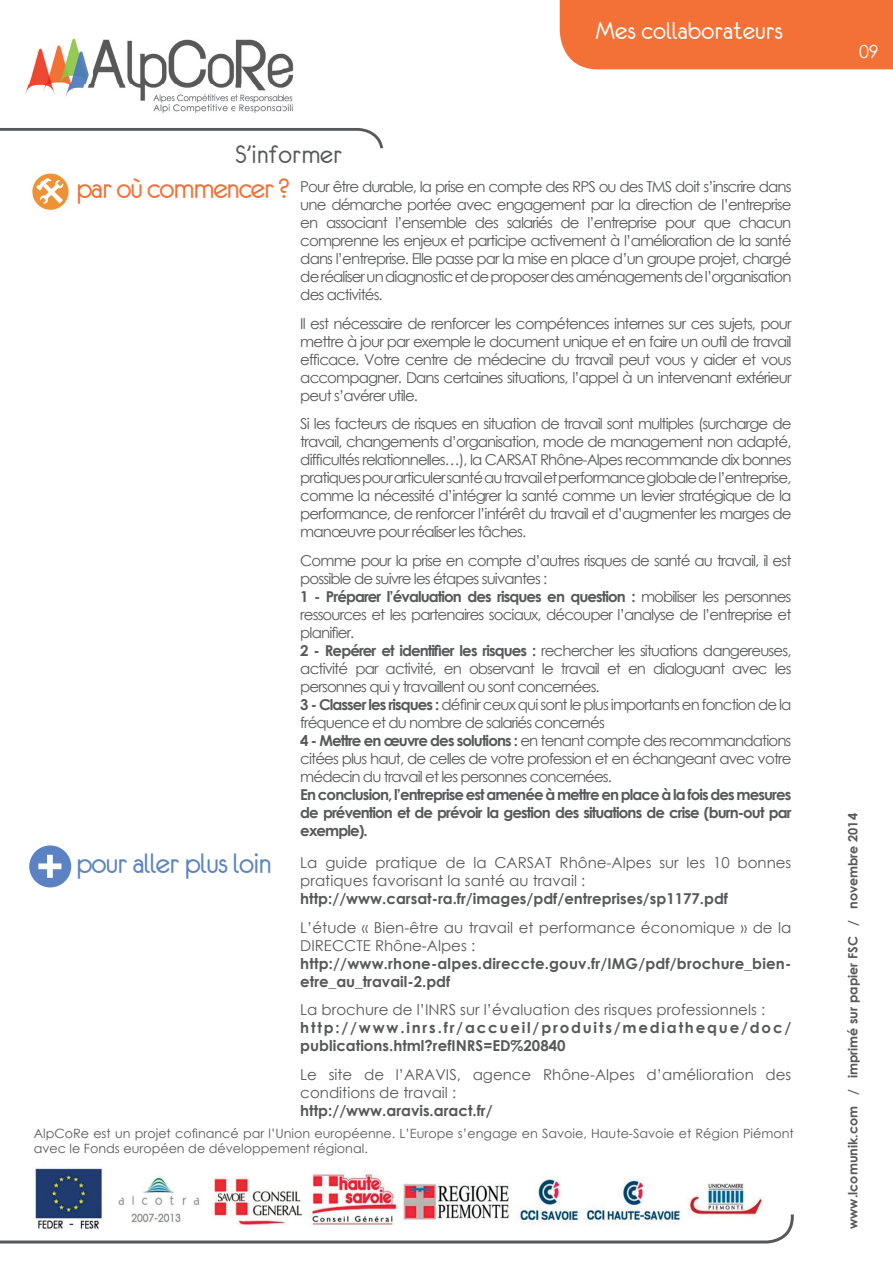
<style>
.page{position:relative;width:893px;height:1263px;background:#fff}
.page>*{position:absolute;margin:0;border:0;box-sizing:border-box;transform-origin:0 0}
.t1{font:31.5px "Eurofurenceregular";letter-spacing:-.025em;color:#5b83c3}
.t2{font:31.5px "Eurofurenceregular";letter-spacing:-.035em;color:#f37136}
.t3{font:28.35px "Eurofurenceregular";color:#57585a}
.t4{font:27px "Eurofurenceregular";color:#fff}
.t5{font:18px "Century Gothic";color:#fff}
.t6{font:15px/18px "Century Gothic";letter-spacing:-.06em;color:#57585a;text-align:justify}
.t7{font:700 15px/18px "Century Gothic";color:#57585a;text-align:justify}
.t8{font:15px/18px "Century Gothic";color:#57585a}
.t9{font:700 15px/18px "Century Gothic";letter-spacing:.12em;color:#57585a}
.t10{font:12.75px/15.3px "Century Gothic";color:#57585a}
.t11{font:700 12.75px "Century Gothic";color:#57585a}
.s1{font-weight:700}
</style>
<div class="page">
<div style="left:560px;top:0;width:333px;height:69px;background:#f37136"></div>
<svg style="left:32px;top:173px;width:37px;height:37px"></svg>
<div style="left:29px;top:845px;width:42px;height:42px;background:#5b83c3;border-radius:50%"></div>
<svg style="left:38px;top:855px;width:23px;height:23px"></svg>
<svg style="left:0;top:128px;width:383px;height:21px"></svg>
<img style="left:25px;top:38px;width:269px;height:75px">
<img style="left:34px;top:1168px;width:729px;height:43px">
<svg style="left:0;top:1211px;width:794px;height:33px"></svg>
<h2 class="t3" style="left:236px;top:140px;width:108px">S’informer</h2>
<h3 class="t4" style="left:595px;top:17px;width:189px">Mes collaborateurs</h3>
<h1 class="t2" style="left:76px;top:172px;width:215px">par où commencer ?</h1>
<h1 class="t1" style="left:76px;top:847px;width:197px">pour aller plus loin</h1>
<p class="t6" style="left:300px;top:177px;width:493px">Pour être durable, la prise en compte des RPS ou des TMS doit s’inscrire dans une démarche portée avec engagement par la direction de l’entreprise en associant l’ensemble des salariés de l’entreprise pour que chacun comprenne les enjeux et participe activement à l’amélioration de la santé dans l’entreprise. Elle passe par la mise en place d’un groupe projet, chargé de réaliser un diagnostic et de proposer des aménagements de l’organisation des activités.</p>
<p class="t6" style="left:300px;top:314px;width:493px">Il est nécessaire de renforcer les compétences internes sur ces sujets, pour mettre à jour par exemple le document unique et en faire un outil de travail efficace. Votre centre de médecine du travail peut vous y aider et vous accompagner. Dans certaines situations, l’appel à un intervenant extérieur peut s’avérer utile.</p>
<p class="t6" style="left:300px;top:414px;width:493px">Si les facteurs de risques en situation de travail sont multiples (surcharge de travail, changements d’organisation, mode de management non adapté, difficultés relationnelles…), la CARSAT Rhône-Alpes recommande dix bonnes pratiques pour articuler santé au travail et performance globale de l’entreprise, comme la nécessité d’intégrer la santé comme un levier stratégique de la performance, de renforcer l’intérêt du travail et d’augmenter les marges de manœuvre pour réaliser les tâches.</p>
<p class="t6" style="left:300px;top:551px;width:493px;text-align:left">Comme pour la prise en compte d’autres risques de santé au travail, il est possible de suivre les étapes suivantes :<br><span class="s1">1 - Préparer l’évaluation des risques en question :</span> mobiliser les personnes ressources et les partenaires sociaux, découper l’analyse de l’entreprise et planifier.<br><span class="s1">2 - Repérer et identifier les risques :</span> rechercher les situations dangereuses, activité par activité, en observant le travail et en dialoguant avec les personnes qui y travaillent ou sont concernées.<br><span class="s1">3 - Classer les risques :</span> définir ceux qui sont le plus importants en fonction de la fréquence et du nombre de salariés concernés<br><span class="s1">4 - Mettre en œuvre des solutions :</span> en tenant compte des recommandations citées plus haut, de celles de votre profession et en échangeant avec votre médecin du travail et les personnes concernées.</p>
<p class="t7" style="left:300px;top:784px;width:493px">En conclusion, l’entreprise est amenée à mettre en place à la fois des mesures de prévention et de prévoir la gestion des situations de crise (burn-out par exemple).</p>
<p class="t8" style="left:300px;top:854px;width:493px">La guide pratique de la CARSAT Rhône-Alpes sur les 10 bonnes pratiques favorisant la santé au travail :</p>
<p class="t7" style="left:300px;top:889px;width:429px">http://www.carsat-ra.fr/images/pdf/entreprises/sp1177.pdf</p>
<p class="t8" style="left:300px;top:918px;width:493px">L’étude « Bien-être au travail et performance économique » de la<br>DIRECCTE Rhône-Alpes :</p>
<p class="t7" style="left:300px;top:954px;width:492px">http://www.rhone-alpes.direccte.gouv.fr/IMG/pdf/brochure_bien&shy;etre_au_travail-2.pdf</p>
<p class="t8" style="left:300px;top:1001px;width:466px">La brochure de l’INRS sur l’évaluation des risques professionnels :</p>
<p class="t9" style="left:300px;top:1018px;width:492px">http://www.inrs.fr/accueil/produits/mediatheque/doc/ publications.html?refINRS=ED%20840</p>
<p class="t8" style="left:300px;top:1065px;width:493px">Le site de l’ARAVIS, agence Rhône-Alpes d’amélioration des conditions de travail :</p>
<p class="t7" style="left:300px;top:1101px;width:194px">http://www.aravis.aract.fr/</p>
<p class="t10" style="left:34px;top:1125px;width:762px">AlpCoRe est un projet cofinancé par l’Union européenne. L’Europe s’engage en Savoie, Haute-Savoie et Région Piémont avec le Fonds européen de développement régional.</p>
<p class="t5" style="left:859px;top:39px;width:21px">09</p>
<p class="t11" style="left:843px;top:1229px;width:417px;rotate:-90deg">www.lcomunik.com / imprimé sur papier FSC / novembre 2014</p>
</div>
